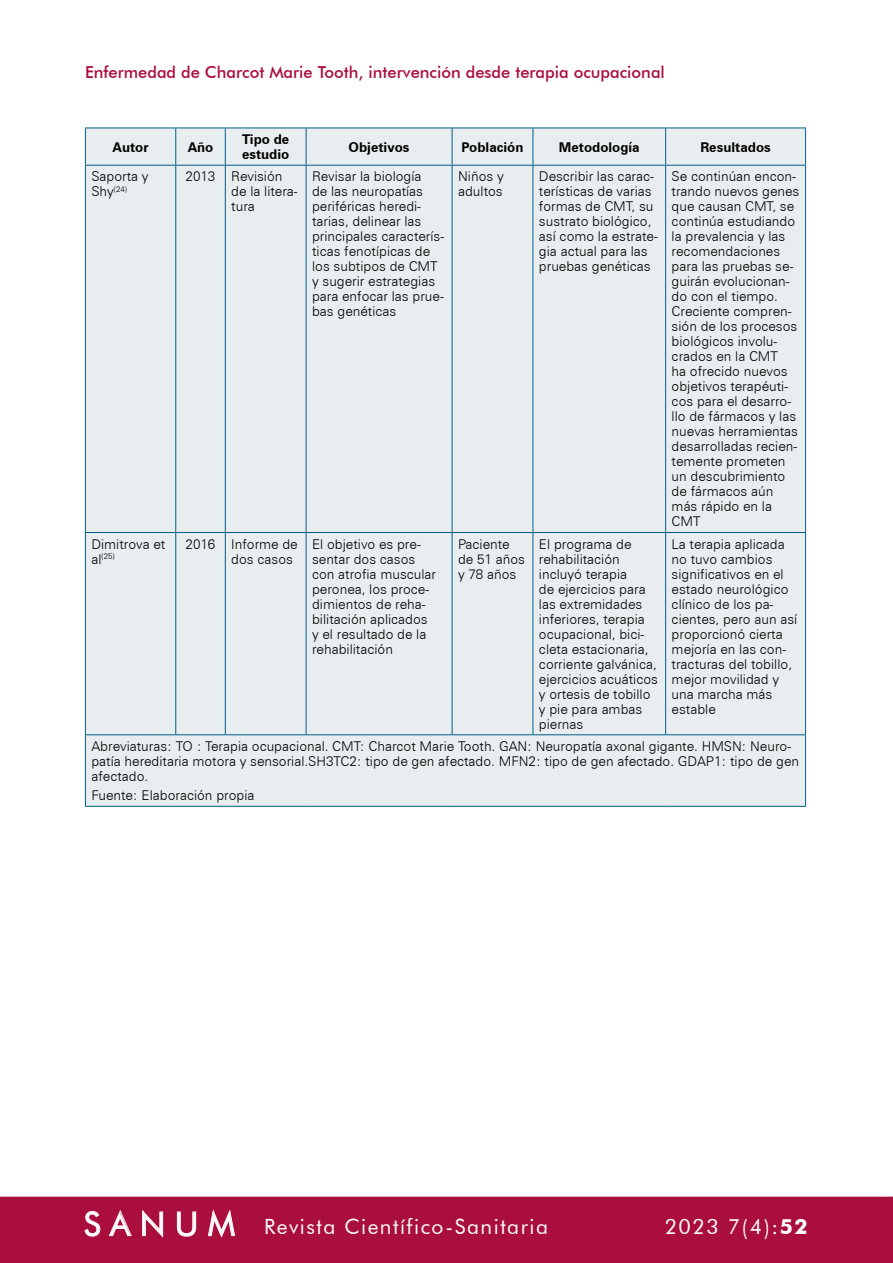
<style>
.page{position:relative;width:893px;height:1263px;background:#fff}
.page>*{position:absolute;margin:0;border:0;box-sizing:border-box;transform-origin:0 0}
.t1{font:21px "Futura BT";letter-spacing:.07em;color:#fff}
.t2{font:500 16.5px "Futura BT";color:#aa0e3d}
.t3{font:300 13.5px/15px "Zurich BT";color:#000}
.t4{font:700 13.5px/15px "Zurich BT";color:#000}
.t5{font:300 7.8px "Zurich BT";color:#000}
.s1{font-size:13.5px}
.s2{font-size:33px}
.s3{font-weight:700}
</style>
<div class="page">
<div style="left:0;top:1197px;width:892px;height:66px;background:#aa0e3d"></div>
<svg style="left:892px;top:1197px;width:1px;height:66px"></svg>
<div style="left:86px;top:129px;width:719px;height:677px;background:#e8edf0"></div>
<hr style="left:85px;top:128px;width:91px;height:1px;background:#005e86">
<hr style="left:85px;top:128px;width:1px;height:37px;background:#005e86">
<hr style="left:176px;top:128px;width:49px;height:1px;background:#005e86">
<hr style="left:175px;top:128px;width:1px;height:37px;background:#005e86">
<hr style="left:225px;top:128px;width:81px;height:1px;background:#005e86">
<hr style="left:225px;top:128px;width:1px;height:37px;background:#005e86">
<hr style="left:306px;top:128px;width:146px;height:1px;background:#005e86">
<hr style="left:306px;top:128px;width:1px;height:37px;background:#005e86">
<hr style="left:452px;top:128px;width:81px;height:1px;background:#005e86">
<hr style="left:452px;top:128px;width:1px;height:37px;background:#005e86">
<hr style="left:533px;top:128px;width:133px;height:1px;background:#005e86">
<hr style="left:533px;top:128px;width:1px;height:37px;background:#005e86">
<hr style="left:666px;top:128px;width:140px;height:1px;background:#005e86">
<hr style="left:665px;top:128px;width:1px;height:37px;background:#005e86">
<hr style="left:805px;top:128px;width:1px;height:37px;background:#005e86">
<hr style="left:85px;top:165px;width:91px;height:1px;background:#005e86">
<hr style="left:85px;top:166px;width:1px;height:366px;background:#005e86">
<hr style="left:176px;top:165px;width:49px;height:1px;background:#005e86">
<hr style="left:175px;top:166px;width:1px;height:366px;background:#005e86">
<hr style="left:225px;top:165px;width:81px;height:1px;background:#005e86">
<hr style="left:225px;top:166px;width:1px;height:366px;background:#005e86">
<hr style="left:306px;top:165px;width:146px;height:1px;background:#005e86">
<hr style="left:306px;top:166px;width:1px;height:366px;background:#005e86">
<hr style="left:452px;top:165px;width:81px;height:1px;background:#005e86">
<hr style="left:452px;top:166px;width:1px;height:366px;background:#005e86">
<hr style="left:533px;top:165px;width:133px;height:1px;background:#005e86">
<hr style="left:533px;top:166px;width:1px;height:366px;background:#005e86">
<hr style="left:666px;top:165px;width:140px;height:1px;background:#005e86">
<hr style="left:665px;top:166px;width:1px;height:366px;background:#005e86">
<hr style="left:805px;top:166px;width:1px;height:366px;background:#005e86">
<hr style="left:85px;top:532px;width:91px;height:1px;background:#005e86">
<hr style="left:85px;top:533px;width:1px;height:201px;background:#005e86">
<hr style="left:176px;top:532px;width:49px;height:1px;background:#005e86">
<hr style="left:175px;top:533px;width:1px;height:201px;background:#005e86">
<hr style="left:225px;top:532px;width:81px;height:1px;background:#005e86">
<hr style="left:225px;top:533px;width:1px;height:201px;background:#005e86">
<hr style="left:306px;top:532px;width:146px;height:1px;background:#005e86">
<hr style="left:306px;top:533px;width:1px;height:201px;background:#005e86">
<hr style="left:452px;top:532px;width:81px;height:1px;background:#005e86">
<hr style="left:452px;top:533px;width:1px;height:201px;background:#005e86">
<hr style="left:533px;top:532px;width:133px;height:1px;background:#005e86">
<hr style="left:533px;top:533px;width:1px;height:201px;background:#005e86">
<hr style="left:666px;top:532px;width:140px;height:1px;background:#005e86">
<hr style="left:665px;top:533px;width:1px;height:201px;background:#005e86">
<hr style="left:805px;top:533px;width:1px;height:201px;background:#005e86">
<hr style="left:85px;top:734px;width:91px;height:1px;background:#005e86">
<hr style="left:85px;top:735px;width:1px;height:71px;background:#005e86">
<hr style="left:176px;top:734px;width:49px;height:1px;background:#005e86">
<hr style="left:225px;top:734px;width:81px;height:1px;background:#005e86">
<hr style="left:306px;top:734px;width:146px;height:1px;background:#005e86">
<hr style="left:452px;top:734px;width:81px;height:1px;background:#005e86">
<hr style="left:533px;top:734px;width:133px;height:1px;background:#005e86">
<hr style="left:666px;top:734px;width:140px;height:1px;background:#005e86">
<hr style="left:805px;top:735px;width:1px;height:71px;background:#005e86">
<hr style="left:85px;top:806px;width:91px;height:1px;background:#005e86">
<hr style="left:176px;top:806px;width:49px;height:1px;background:#005e86">
<hr style="left:225px;top:806px;width:81px;height:1px;background:#005e86">
<hr style="left:306px;top:806px;width:146px;height:1px;background:#005e86">
<hr style="left:452px;top:806px;width:81px;height:1px;background:#005e86">
<hr style="left:533px;top:806px;width:133px;height:1px;background:#005e86">
<hr style="left:666px;top:806px;width:140px;height:1px;background:#005e86">
<p class="t2" style="left:85px;top:62px;width:581px">Enfermedad de Charcot Marie Tooth, intervención desde terapia ocupacional</p>
<p class="t4" style="left:113px;top:139px;width:38px">Autor</p>
<p class="t4" style="left:188px;top:139px;width:27px">Año</p>
<p class="t4" style="left:242px;top:132px;width:49px">Tipo de estudio</p>
<p class="t4" style="left:349px;top:139px;width:63px">Objetivos</p>
<p class="t4" style="left:462px;top:139px;width:63px">Población</p>
<p class="t4" style="left:559px;top:139px;width:82px">Metodología</p>
<p class="t4" style="left:700px;top:139px;width:72px">Resultados</p>
<p class="t3" style="left:91px;top:169px;width:59px">Saporta y</p>
<p class="t5" style="left:91px;top:184px;width:37px"><span class="s1">Shy</span>(24)</p>
<p class="t3" style="left:231px;top:169px;width:68px;text-indent:-46px">2013 Revisión de la litera&shy;tura</p>
<p class="t3" style="left:312px;top:169px;width:134px">Revisar la biología<br>de las neuropatías periféricas heredi&shy;tarias, delinear las principales caracterís&shy;ticas fenotípicas de los subtipos de CMT y sugerir estrategias para enfocar las prue&shy;bas genéticas</p>
<p class="t3" style="left:458px;top:169px;width:47px">Niños y adultos</p>
<p class="t3" style="left:539px;top:169px;width:121px">Describir las carac&shy;terísticas de varias formas de CMT, su sustrato biológico, así como la estrate&shy;gia actual para las pruebas genéticas</p>
<p class="t3" style="left:672px;top:169px;width:129px">Se continúan encon&shy;trando nuevos genes que causan CMT, se continúa estudiando la prevalencia y las recomendaciones para las pruebas se&shy;guirán evolucionan&shy;do con el tiempo.<br>Creciente compren&shy;sión de los procesos biológicos involu&shy;crados en la CMT<br>ha ofrecido nuevos objetivos terapéuti&shy;cos para el desarro&shy;llo de fármacos y las nuevas herramientas desarrolladas recien&shy;temente prometen un descubrimiento de fármacos aún más rápido en la<br>CMT</p>
<p class="t3" style="left:231px;top:536px;width:68px;text-indent:-46px">2016 Informe de dos casos</p>
<p class="t3" style="left:312px;top:536px;width:126px">El objetivo es pre&shy;sentar dos casos con atrofia muscular peronea, los proce&shy;dimientos de reha&shy;bilitación aplicados y el resultado de la rehabilitación</p>
<p class="t3" style="left:458px;top:536px;width:68px">Paciente de 51 años y 78 años</p>
<p class="t3" style="left:539px;top:536px;width:121px">El programa de rehabilitación incluyó terapia<br>de ejercicios para las extremidades inferiores, terapia ocupacional, bici&shy;cleta estacionaria, corriente galvánica, ejercicios acuáticos y ortesis de tobillo y pie para ambas piernas</p>
<p class="t3" style="left:672px;top:536px;width:127px">La terapia aplicada no tuvo cambios significativos en el estado neurológico clínico de los pa&shy;cientes, pero aun así proporcionó cierta mejoría en las con&shy;tracturas del tobillo, mejor movilidad y una marcha más estable</p>
<p class="t3" style="left:91px;top:739px;width:709px">Abreviaturas: TO : Terapia ocupacional. CMT: Charcot Marie Tooth. GAN: Neuropatía axonal gigante. HMSN: Neuro&shy;patía hereditaria motora y sensorial.SH3TC2: tipo de gen afectado. MFN2: tipo de gen afectado. GDAP1: tipo de gen afectado.</p>
<p class="t3" style="left:91px;top:788px;width:165px">Fuente: Elaboración propia</p>
<p class="t3" style="left:91px;top:536px;width:76px">Dimitrova et</p>
<p class="t5" style="left:91px;top:552px;width:25px"><span class="s1">al</span>(25)</p>
<h1 class="t1" style="left:84px;top:1214px;width:466px"><span class="s2">S A N U M</span> Revista Científico-Sanitaria</h1>
<h1 class="t1" style="left:665px;top:1214px;width:144px">2023 7(4):<span class="s3">52</span></h1>
</div>
